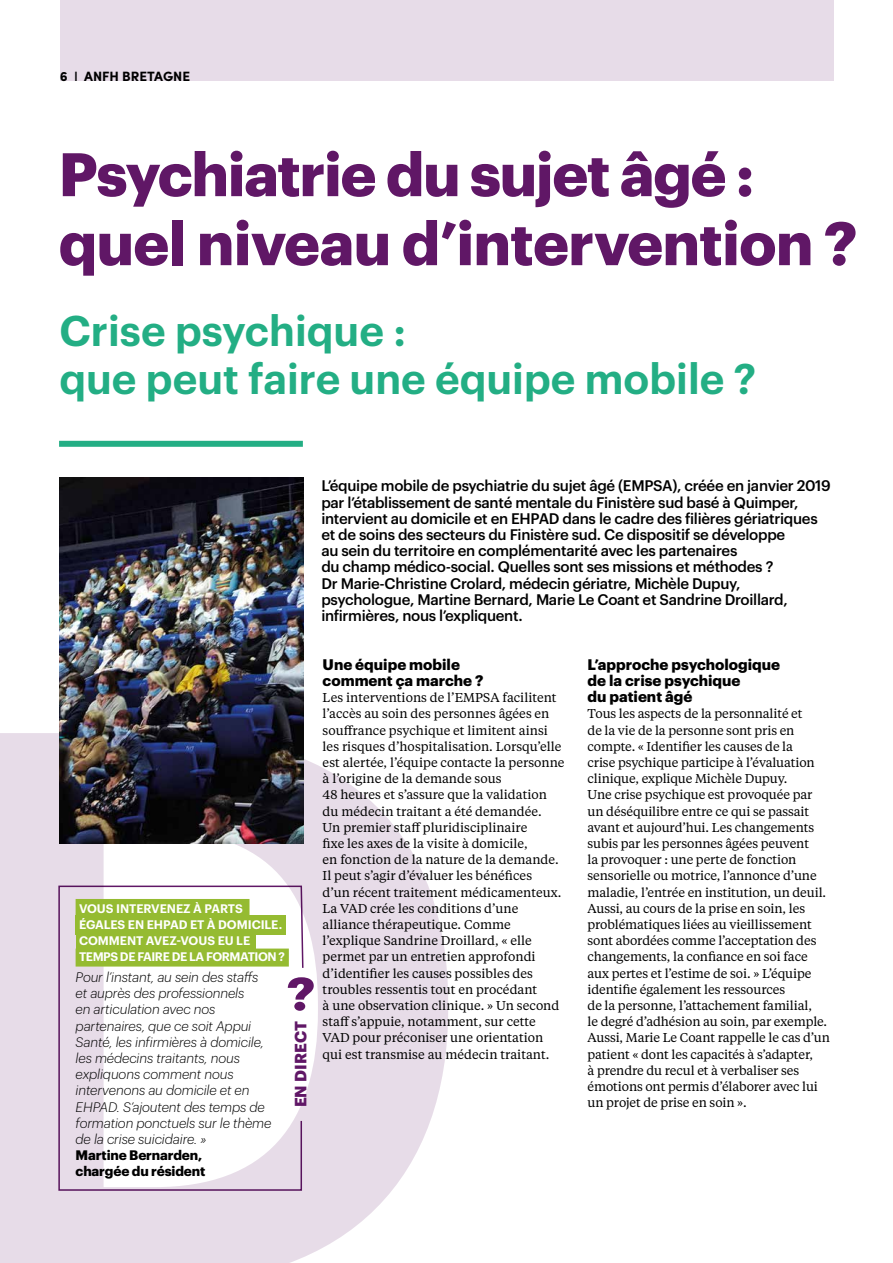
<style>
.page{position:relative;width:893px;height:1263px;background:#fff}
.page>*{position:absolute;margin:0;border:0;box-sizing:border-box;transform-origin:0 0}
.t1{font:700 60px/69px "Graphik";letter-spacing:-.02em;color:#601766}
.t2{font:600 42px/48.6px "Graphik";color:#23ae84}
.t3{font:700 16.05px "Graphik";letter-spacing:.005em;color:#601766}
.t4{font:500 15px/16.2px "Graphik";letter-spacing:-.02em;color:#000}
.t5{font:700 15px/16.2px "Graphik";color:#000}
.t6{font:italic 300 13.5px/16.2px "Graphik";letter-spacing:-.01em;color:#000}
.t7{font:700 13.5px/16.2px "Graphik";letter-spacing:-.01em;color:#000}
.t8{font:700 13.5px "Sofia Pro";color:#000}
.t9{font:12.75px/16.2px "Tiempos Text";color:#000}
.t10{font:600 12.15px/16.2px "Graphik";letter-spacing:-.005em;color:#fff}
.s1{font-weight:500}
</style>
<div class="page">
<svg style="left:0;top:733px;width:448px;height:530px;fill:#e7dce8"></svg>
<div style="left:60px;top:0;width:773px;height:81px;background:#e7dce8"></div>
<div style="left:321px;top:749px;width:7px;height:16px;background:#fff"></div>
<svg style="left:58px;top:885px;width:246px;height:306px"></svg>
<div style="left:76px;top:915px;width:210px;height:20px;background:#95bb31"></div>
<div style="left:76px;top:899px;width:173px;height:18px;background:#95bb31"></div>
<div style="left:76px;top:948px;width:213px;height:18px;background:#95bb31"></div>
<img style="left:60px;top:477px;width:243px;height:367px">
<svg style="left:288px;top:977px;width:26px;height:34px"></svg>
<div style="left:59px;top:441px;width:244px;height:6px;background:#23ae84"></div>
<p class="t8" style="left:60px;top:66px;width:132px">6 <span class="s1">I</span> ANFH BRETAGNE</p>
<h1 class="t1" style="left:59px;top:134px;width:800px">Psychiatrie du sujet âgé : quel niveau d’intervention ?</h1>
<h2 class="t2" style="left:60px;top:302px;width:698px">Crise psychique :<br>que peut faire une équipe mobile ?</h2>
<p class="t10" style="left:79px;top:899px;width:207px">VOUS INTERVENEZ À PARTS<br>ÉGALES EN EHPAD ET À DOMICILE.<br>COMMENT AVEZ-VOUS EU LE<br>TEMPS DE FAIRE DE LA FORMATION ?</p>
<p class="t6" style="left:76px;top:968px;width:197px">Pour l’instant, au sein des staffs et auprès des professionnels<br>en articulation avec nos partenaires, que ce soit Appui<br>Santé, les infirmières à domicile, les médecins traitants, nous expliquons comment nous intervenons au domicile et en<br>EHPAD. S’ajoutent des temps de formation ponctuels sur le thème de la crise suicidaire. »</p>
<p class="t7" style="left:76px;top:1146px;width:131px">Martine Bernarden, chargée du résident</p>
<p class="t3" style="left:288px;top:1107px;width:88px;rotate:-90deg">EN DIRECT</p>
<p class="t4" style="left:321px;top:477px;width:511px">L’équipe mobile de psychiatrie du sujet âgé (EMPSA), créée en janvier 2019 par l’établissement de santé mentale du Finistère sud basé à Quimper, intervient au domicile et en EHPAD dans le cadre des filières gériatriques et de soins des secteurs du Finistère sud. Ce dispositif se développe<br>au sein du territoire en complémentarité avec les partenaires<br>du champ médico-social. Quelles sont ses missions et méthodes ?<br>Dr Marie-Christine Crolard, médecin gériatre, Michèle Dupuy, psychologue, Martine Bernard, Marie Le Coant et Sandrine Droillard, infirmières, nous l’expliquent.</p>
<p class="t5" style="left:323px;top:655px;width:162px">Une équipe mobile comment ça marche ?</p>
<p class="t9" style="left:323px;top:689px;width:243px">Les interventions de l’EMPSA facilitent l’accès au soin des personnes âgées en souffrance psychique et limitent ainsi les risques d’hospitalisation. Lorsqu’elle est alertée, l’équipe contacte la personne à l’origine de la demande sous<br>48 heures et s’assure que la validation du médecin traitant a été demandée.<br>Un premier staff pluridisciplinaire<br>fixe les axes de la visite à domicile,<br>en fonction de la nature de la demande.<br>Il peut s’agir d’évaluer les bénéfices<br>d’un récent traitement médicamenteux.<br>La VAD crée les conditions d’une alliance thérapeutique. Comme l’explique Sandrine Droillard, « elle permet par un entretien approfondi d’identifier les causes possibles des troubles ressentis tout en procédant<br>à une observation clinique. » Un second staff s’appuie, notamment, sur cette VAD pour préconiser une orientation qui est transmise au médecin traitant.</p>
<p class="t5" style="left:588px;top:655px;width:194px">L’approche psychologique de la crise psychique<br>du patient âgé</p>
<p class="t9" style="left:588px;top:705px;width:244px">Tous les aspects de la personnalité et<br>de la vie de la personne sont pris en compte. « Identifier les causes de la<br>crise psychique participe à l’évaluation clinique, explique Michèle Dupuy.<br>Une crise psychique est provoquée par un déséquilibre entre ce qui se passait avant et aujourd’hui. Les changements subis par les personnes âgées peuvent<br>la provoquer : une perte de fonction sensorielle ou motrice, l’annonce d’une maladie, l’entrée en institution, un deuil.<br>Aussi, au cours de la prise en soin, les problématiques liées au vieillissement sont abordées comme l’acceptation des changements, la confiance en soi face aux pertes et l’estime de soi. » L’équipe identifie également les ressources<br>de la personne, l’attachement familial,<br>le degré d’adhésion au soin, par exemple.<br>Aussi, Marie Le Coant rappelle le cas d’un patient « dont les capacités à s’adapter,<br>à prendre du recul et à verbaliser ses émotions ont permis d’élaborer avec lui un projet de prise en soin ».</p>
</div>
